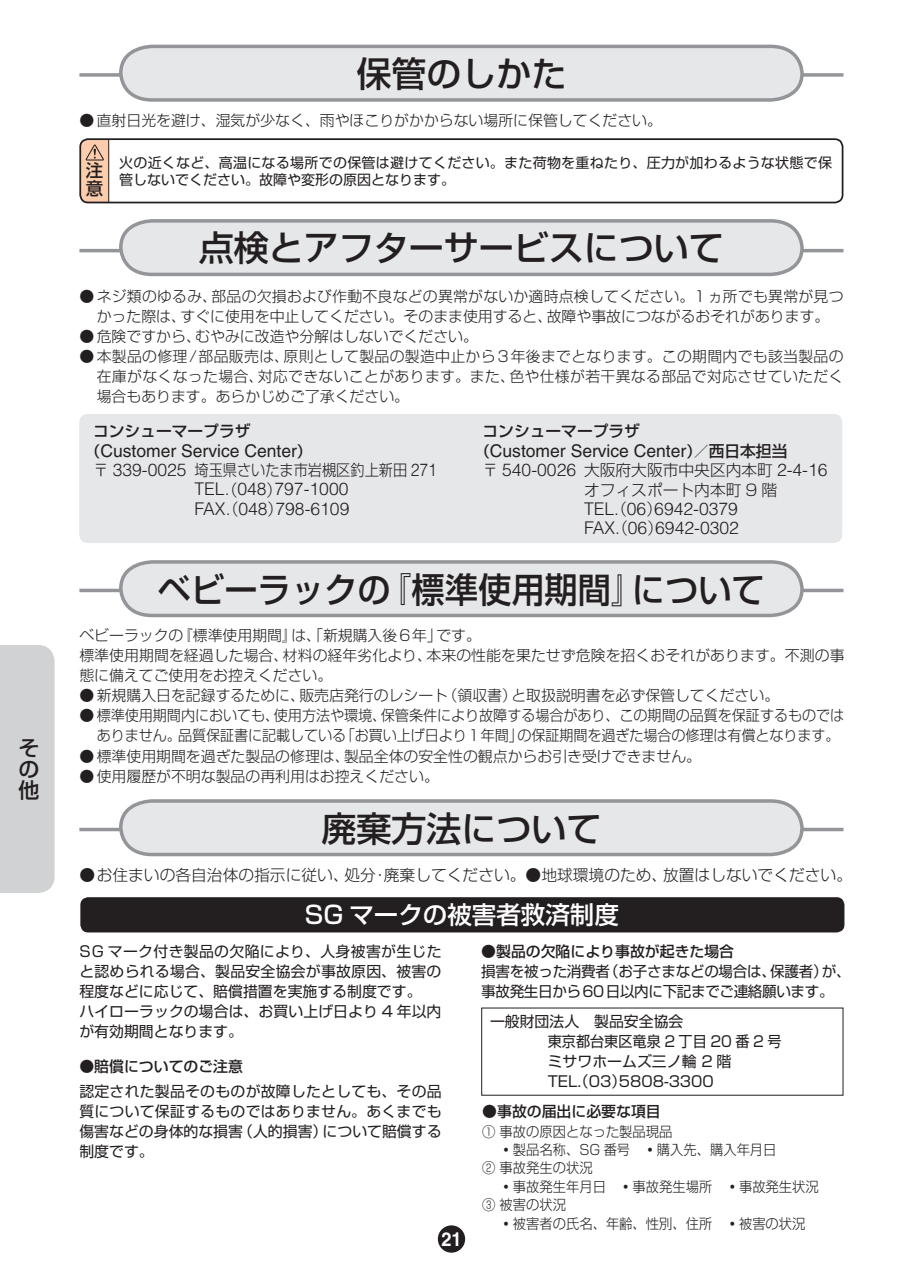
<style>
.page{position:relative;width:903px;height:1275px;background:#fff}
.page>*{position:absolute;margin:0;border:0;box-sizing:border-box;transform-origin:0 0}
.t1{font:500 35px "Shin Go Pro";color:#231f20}
.t2{font:500 35px "Shin Go Pro";color:#231f20;scale:.95 1}
.t3{font:500 24.5px "Shin Go Pro";color:#fff}
.t4{font:500 21px/21px "Shin Go Pro";color:#231f20;text-align:justify}
.t5{font:700 19.25px "Helvetica LT Std";color:#fff;scale:.95 1}
.t6{font:17.5px/19.2px "Helvetica LT Std";color:#231f20}
.t7{font:300 17.5px/19.2px "Helvetica LT Std";color:#231f20}
.t8{font:500 17.5px/17.5px "Shin Go Pro";color:#231f20}
.t9{font:300 15.75px "Shin Go Pro";color:#231f20}
.t10{font:500 15.75px "Shin Go Pro";color:#231f20}
.t11{font:300 14.88px/20.1px "Shin Go Pro";color:#231f20}
.t12{font:14.88px/20.1px "Shin Go Pro";color:#231f20}
.t13{font:14.88px/20.1px "Shin Go Pro";letter-spacing:-.02em;color:#231f20}
.t14{font:500 14.88px "Shin Go Pro";color:#231f20}
.t15{font:300 14px "Shin Go Pro";color:#231f20;scale:.95 1}
.t16{font:14px/17.5px "Shin Go Pro";letter-spacing:.02em;color:#231f20}
.s1{font-family:"Shin Go Pro";font-weight:500;font-size:14.88px}
.s2{font-family:"Helvetica LT Std";font-size:17.5px}
.s3{font-family:"Shin Go Pro";font-size:15.75px}
.s4{font-family:"Shin Go Pro";font-weight:500;font-size:15.75px}
.s5{font-family:"Shin Go Pro";font-weight:300;font-size:15.75px}
.s6{font-weight:300}
.s7{font-weight:700}
</style>
<div class="page">
<div style="left:0;top:645px;width:55px;height:248px;background:#d1d2d4"></div>
<div style="left:80px;top:139px;width:29px;height:63px;background:#fccdad"></div>
<div style="left:80px;top:139px;width:29px;height:64px;border:1px solid #231f20"></div>
<div style="left:79px;top:138px;width:764px;height:65px;border:2px solid #231f20;border-radius:8px"></div>
<svg style="left:86px;top:144px;width:18px;height:17px"></svg>
<svg style="left:79px;top:73px;width:764px;height:4px"></svg>
<svg style="left:117px;top:44px;width:688px;height:58px;background:#dcdddf"></svg>
<hr style="left:79px;top:249px;width:764px;height:3px;background:#939598">
<svg style="left:117px;top:219px;width:688px;height:58px;background:#dcdddf"></svg>
<hr style="left:79px;top:828px;width:764px;height:3px;background:#939598">
<svg style="left:117px;top:799px;width:688px;height:58px;background:#dcdddf"></svg>
<div style="left:80px;top:897px;width:764px;height:35px;background:#231f20;border-radius:8px"></div>
<hr style="left:79px;top:589px;width:764px;height:3px;background:#939598">
<svg style="left:117px;top:560px;width:688px;height:58px;background:#dcdddf"></svg>
<div style="left:80px;top:414px;width:762px;height:129px;background:#e6e7e9;border-radius:8px"></div>
<div style="left:79px;top:414px;width:763px;height:129px;border:1px solid #e6e7e9;border-radius:8px"></div>
<div style="left:438px;top:1225px;width:27px;height:28px;background:#231f20;border-radius:50%"></div>
<h3 class="t4" style="left:19px;top:735px;width:22px">その他</h3>
<h1 class="t1" style="left:356px;top:45px;width:211px">保管のしかた</h1>
<p class="t11" style="left:79px;top:108px;width:584px">● 直射日光を避け、湿気が少なく、雨やほこりがかからない場所に保管してください。</p>
<p class="t8" style="left:86px;top:160px;width:19px">注意</p>
<p class="t16" style="left:119px;top:152px;width:714px">火の近くなど、高温になる場所での保管は避けてください。また荷物を重ねたり、圧力が加わるような状態で保管しないでください。故障や変形の原因となります。</p>
<h1 class="t1" style="left:199px;top:219px;width:526px">点検とアフターサービスについて</h1>
<p class="t11" style="left:79px;top:284px;width:766px;text-align:center">● ネジ類のゆるみ、部品の欠損および作動不良などの異常がないか適時点検してください。1ヵ所でも異常が見つかった際は、すぐに使用を中止してください。そのまま使用すると、故障や事故につながるおそれがあります。</p>
<p class="t11" style="left:79px;top:324px;width:400px">● 危険ですから、むやみに改造や分解はしないでください。</p>
<p class="t11" style="left:97px;top:344px;width:748px;text-align:justify;text-indent:-17px">● 本製品の修理/部品販売は、原則として製品の製造中止から3年後までとなります。この期間内でも該当製品の在庫がなくなった場合、対応できないことがあります。また、色や仕様が若干異なる部品で対応させていただく場合もあります。あらかじめご了承ください。</p>
<p class="t10" style="left:93px;top:418px;width:159px">コンシューマープラザ</p>
<p class="t6" style="left:86px;top:441px;width:228px"><span class="s1">（</span>Customer Service Center<span class="s1">）</span></p>
<p class="t9" style="left:93px;top:457px;width:345px">〒 <span class="s2">339-0025</span> 埼玉県さいたま市岩槻区釣上新田 <span class="s2">271</span></p>
<p class="t7" style="left:195px;top:479px;width:156px">TEL.<span class="s3">（</span>048<span class="s3">）</span>797-1000<br>FAX.<span class="s3">（</span>048<span class="s3">）</span>798-6109</p>
<p class="t10" style="left:482px;top:418px;width:159px">コンシューマープラザ</p>
<p class="t6" style="left:482px;top:441px;width:347px;text-indent:-7px"><span class="s1">（</span>Customer Service Center<span class="s1">）／</span><span class="s4">西日本担当<br></span><span class="s5">〒</span> <span class="s6">540-0026</span> <span class="s5">大阪府大阪市中央区内本町</span> <span class="s6">2-4-16</span></p>
<p class="t9" style="left:584px;top:477px;width:195px">オフィスポート内本町 9 階</p>
<p class="t7" style="left:584px;top:499px;width:156px">TEL.<span class="s3">（</span>06<span class="s3">）</span>6942-0379<br>FAX.<span class="s3">（</span>06<span class="s3">）</span>6942-0302</p>
<h1 class="t2" style="left:158px;top:560px;width:640px">ベビーラックの『標準使用期間』について</h1>
<p class="t11" style="left:79px;top:623px;width:767px">ベビーラックの『標準使用期間』は、「新規購入後６年」です。<br>標準使用期間を経過した場合、材料の経年劣化より、本来の性能を果たせず危険を招くおそれがあります。不測の事態に備えてご使用をお控えください。</p>
<p class="t11" style="left:79px;top:684px;width:701px">● 新規購入日を記録するために、販売店発行のレシート（領収書）と取扱説明書を必ず保管してください。</p>
<p class="t11" style="left:97px;top:704px;width:749px;text-indent:-17px">● 標準使用期間内においても、使用方法や環境、保管条件により故障する場合があり、この期間の品質を保証するものではありません。品質保証書に記載している「お買い上げ日より1年間」の保証期間を過ぎた場合の修理は有償となります。</p>
<p class="t11" style="left:79px;top:744px;width:623px">● 標準使用期間を過ぎた製品の修理は、製品全体の安全性の観点からお引き受けできません。</p>
<p class="t11" style="left:79px;top:764px;width:361px">● 使用履歴が不明な製品の再利用はお控えください。</p>
<h1 class="t1" style="left:321px;top:799px;width:281px">廃棄方法について</h1>
<p class="t9" style="left:79px;top:862px;width:774px">● お住まいの各自治体の指示に従い、処分・廃棄してください。●地球環境のため、放置はしないでください。</p>
<h2 class="t3" style="left:305px;top:895px;width:316px">SG マークの被害者救済制度</h2>
<p class="t12" style="left:79px;top:939px;width:364px">SG マーク付き製品の欠陥により、人身被害が生じたと認められる場合、製品安全協会が事故原因、被害の程度などに応じて、賠償措置を実施する制度です。<br>ハイローラックの場合は、お買い上げ日より 4 年以内が有効期間となります。</p>
<p class="t14" style="left:79px;top:1054px;width:165px">●賠償についてのご注意</p>
<p class="t12" style="left:79px;top:1079px;width:364px;text-align:justify">認定された製品そのものが故障したとしても、その品質について保証するものではありません。あくまでも傷害などの身体的な損害（人的損害）について賠償する制度です。</p>
<p class="t14" style="left:481px;top:939px;width:254px">●製品の欠陥により事故が起きた場合</p>
<p class="t13" style="left:481px;top:959px;width:371px">損害を被った消費者（お子さまなどの場合は、保護者）が、事故発生日から60日以内に下記までご連絡願います。</p>
<p class="t12" style="left:548px;top:1009px;width:235px;text-indent:-58px">一般財団法人　製品安全協会　<br>東京都台東区竜泉 2 丁目 20 番 2 号ミサワホームズ三ノ輪 2 階<br>TEL.（03）5808-3300</p>
<p class="t14" style="left:482px;top:1099px;width:180px">●事故の届出に必要な項目</p>
<p class="t15" style="left:482px;top:1120px;width:202px">① 事故の原因となった製品現品</p>
<p class="t15" style="left:499px;top:1138px;width:293px"><span class="s7">・</span>製品名称、SG 番号　<span class="s7">・</span>購入先、購入年月日</p>
<p class="t15" style="left:482px;top:1157px;width:118px">② 事故発生の状況</p>
<p class="t15" style="left:499px;top:1175px;width:338px"><span class="s7">・</span>事故発生年月日　<span class="s7">・</span>事故発生場所　<span class="s7">・</span>事故発生状況</p>
<p class="t15" style="left:482px;top:1193px;width:90px">③ 被害の状況</p>
<p class="t15" style="left:499px;top:1212px;width:324px"><span class="s7">・</span>被害者の氏名、年齢、性別、住所　<span class="s7">・</span>被害の状況</p>
<p class="t5" style="left:441px;top:1227px;width:10px">21</p>
</div>
